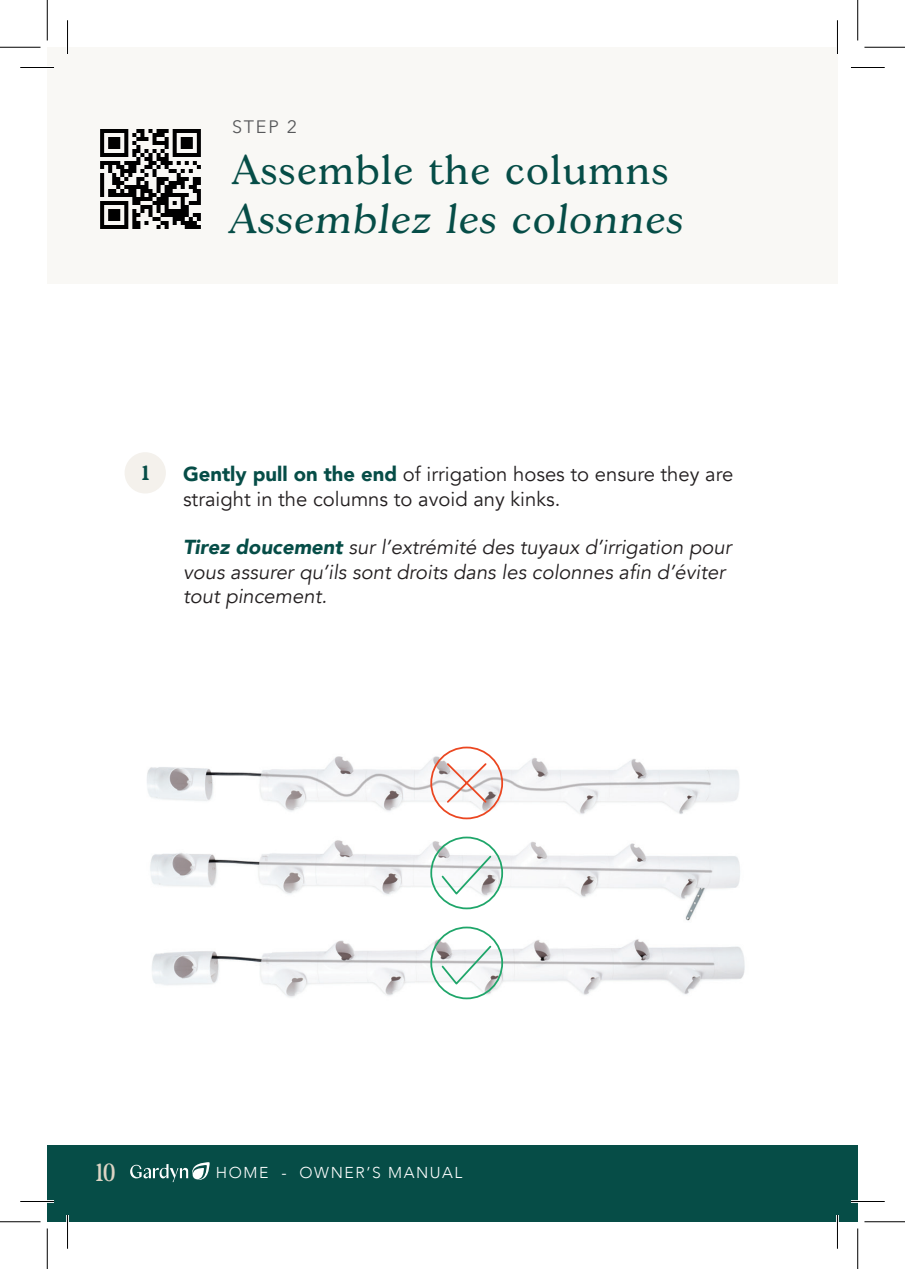
<style>
.page{position:relative;width:905px;height:1269px;background:#fff}
.page>*{position:absolute;margin:0;border:0;box-sizing:border-box;transform-origin:0 0}
.t1{font:40.5px "Gascogne Serial";letter-spacing:.05em;color:#064d47}
.t2{font:24.75px "Gascogne Serial";color:#dcd4c4}
.t3{font:italic 20.25px/24.3px "Avenir";color:#231f20}
.t4{font:20.25px/24.3px "Avenir";color:#231f20}
.t5{font:700 20.25px "Gascogne Serial";color:#064d47}
.t6{font:18px "Avenir Next";color:#57585a}
.t7{font:300 15.75px "Avenir";letter-spacing:.1em;color:#fff}
.s1{font-weight:900;color:#064d47}
</style>
<div class="page">
<div style="left:47px;top:47px;width:790px;height:236px;background:#f9f8f5"></div>
<div style="left:47px;top:1145px;width:810px;height:77px;background:#064d47"></div>
<svg style="left:130px;top:1162px;width:80px;height:20px"></svg>
<img style="left:147px;top:746px;width:598px;height:254px">
<img style="left:100px;top:129px;width:101px;height:100px">
<div style="left:125px;top:452px;width:41px;height:42px;background:#f4f1ec;border-radius:50%"></div>
<div style="left:430px;top:837px;width:73px;height:72px;border:2px solid #1fa66a;border-radius:50%"></div>
<svg style="left:440px;top:854px;width:53px;height:42px"></svg>
<div style="left:430px;top:927px;width:73px;height:72px;border:2px solid #1fa66a;border-radius:50%"></div>
<svg style="left:440px;top:944px;width:53px;height:42px"></svg>
<div style="left:430px;top:747px;width:73px;height:72px;border:2px solid #eb4721;border-radius:50%"></div>
<svg style="left:445px;top:762px;width:43px;height:42px"></svg>
<hr style="left:20px;top:66px;width:34px;height:3px;background:#fff">
<hr style="left:20px;top:1200px;width:34px;height:3px;background:#fff">
<hr style="left:850px;top:1200px;width:34px;height:3px;background:#fff">
<hr style="left:66px;top:20px;width:3px;height:34px;background:#fff">
<hr style="left:66px;top:1215px;width:3px;height:34px;background:#fff">
<hr style="left:836px;top:20px;width:2px;height:34px;background:#fff">
<hr style="left:836px;top:1215px;width:2px;height:34px;background:#fff">
<hr style="left:20px;top:67px;width:34px;height:1px;background:#000">
<hr style="left:850px;top:67px;width:34px;height:1px;background:#000">
<hr style="left:20px;top:1201px;width:34px;height:1px;background:#000">
<hr style="left:850px;top:1201px;width:34px;height:1px;background:#000">
<hr style="left:67px;top:20px;width:1px;height:34px;background:#000">
<hr style="left:67px;top:1215px;width:1px;height:34px;background:#000">
<hr style="left:837px;top:20px;width:1px;height:34px;background:#000">
<hr style="left:837px;top:1215px;width:1px;height:34px;background:#000">
<hr style="left:0;top:47px;width:40px;height:1px;background:#000">
<hr style="left:864px;top:47px;width:40px;height:1px;background:#000">
<hr style="left:0;top:1221px;width:40px;height:1px;background:#000">
<hr style="left:864px;top:1221px;width:40px;height:1px;background:#000">
<hr style="left:47px;top:0;width:1px;height:40px;background:#000">
<hr style="left:47px;top:1228px;width:1px;height:41px;background:#000">
<hr style="left:857px;top:0;width:1px;height:40px;background:#000">
<hr style="left:857px;top:1228px;width:1px;height:41px;background:#000">
<p class="t6" style="left:232px;top:112px;width:67px">STEP 2</p>
<h1 class="t1" style="left:232px;top:145px;width:437px">Assemble the columns</h1>
<h1 class="t1" style="left:228px;top:194px;width:460px">Assemblez les colonnes</h1>
<p class="t5" style="left:140px;top:460px;width:12px">1</p>
<p class="t4" style="left:183px;top:463px;width:552px"><span class="s1">Gently pull on the end</span> of irrigation hoses to ensure they are straight in the columns to avoid any kinks.</p>
<p class="t3" style="left:183px;top:535px;width:550px"><span class="s1">Tirez doucement</span> sur l’extrémité des tuyaux d’irrigation pour vous assurer qu’ils sont droits dans les colonnes afin d’éviter tout pincement.</p>
<p class="t2" style="left:93px;top:1158px;width:24px">10</p>
<p class="t7" style="left:216px;top:1163px;width:248px">HOME - OWNER’S MANUAL</p>
</div>
